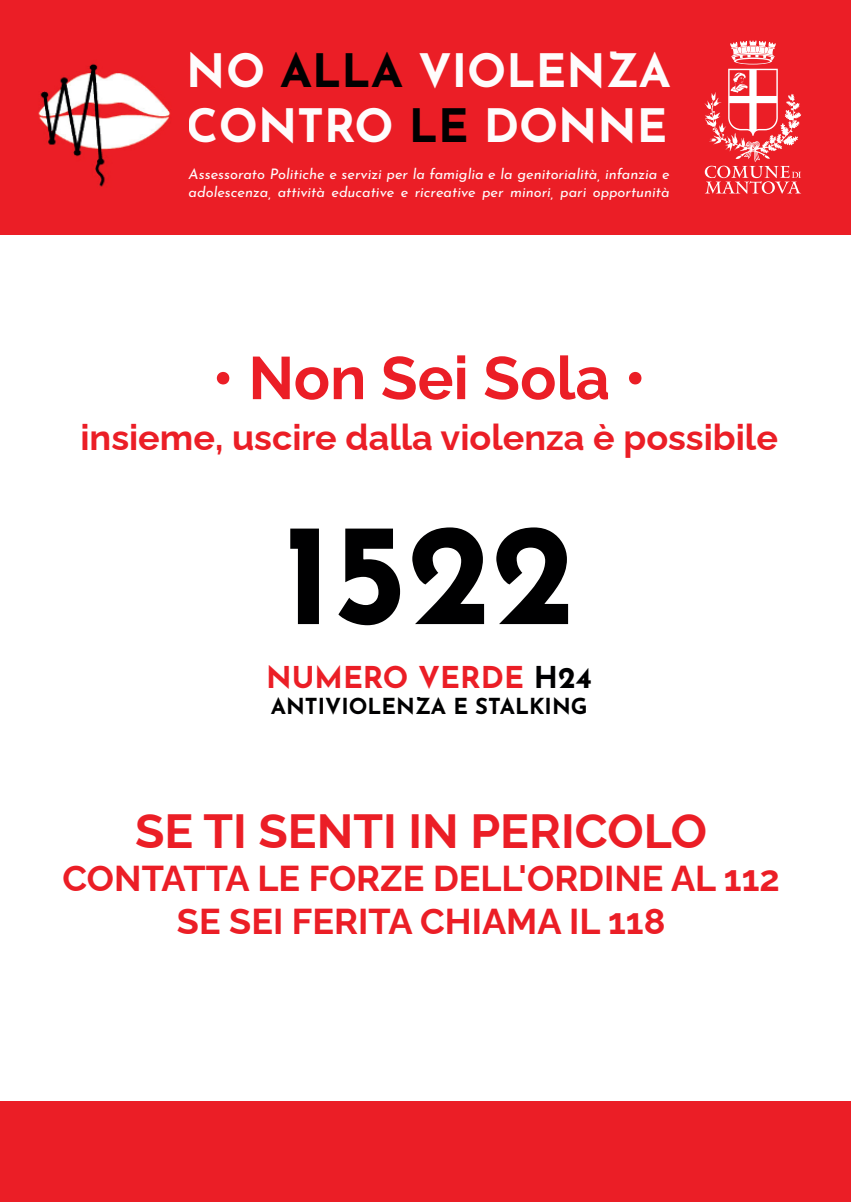
<style>
.page{position:relative;width:851px;height:1202px;background:#fff}
.page>*{position:absolute;margin:0;border:0;box-sizing:border-box;transform-origin:0 0}
.t1{font:100 144px "Josefin Sans";color:#000001}
.t2{font:100 60px "Raleway";color:#eb1e26}
.t3{font:100 48px "Raleway";color:#eb1e26}
.t4{font:100 46px/55.2px "Josefin Sans";color:#fff}
.t5{font:100 36px/43.2px "Raleway";color:#eb1e26;text-align:center}
.t6{font:100 30px "Josefin Sans";color:#eb1e26}
.t7{font:100 22px "Josefin Sans";color:#000001}
.t8{font:italic 100 14.4px/17.4px "Josefin Sans";color:#fff}
.s1{color:#000001}
</style>
<div class="page">
<div style="left:0;top:0;width:850px;height:235px;background:#eb1e26"></div>
<div style="left:0;top:1102px;width:850px;height:100px;background:#eb1e26"></div>
<svg style="left:704px;top:41px;width:97px;height:153px"></svg>
<img style="left:38px;top:63px;width:133px;height:124px">
<h3 class="t4" style="left:187px;top:40px;width:485px">NO <span class="s1">ALLA</span> VIOLENZA<br>CONTRO <span class="s1">LE</span> DONNE</h3>
<p class="t8" style="left:189px;top:164px;width:482px">Assessorato Politiche e servizi per la famiglia e la genitorialità, infanzia e adolescenza, attività educative e ricreative per minori, pari opportunità</p>
<h2 class="t2" style="left:212px;top:330px;width:435px">• Non Sei Sola •</h2>
<h3 class="t5" style="left:80px;top:412px;width:699px">insieme, uscire dalla violenza è possibile</h3>
<h1 class="t1" style="left:283px;top:466px;width:294px">1522</h1>
<h3 class="t6" style="left:266px;top:655px;width:327px">NUMERO VERDE <span class="s1">H24</span></h3>
<h3 class="t7" style="left:271px;top:690px;width:318px">ANTIVIOLENZA E STALKING</h3>
<h3 class="t3" style="left:135px;top:792px;width:573px">SE TI SENTI IN PERICOLO</h3>
<h3 class="t5" style="left:63px;top:852px;width:718px">CONTATTA LE FORZE DELL'ORDINE AL 112<br>SE SEI FERITA CHIAMA IL 118</h3>
</div>
